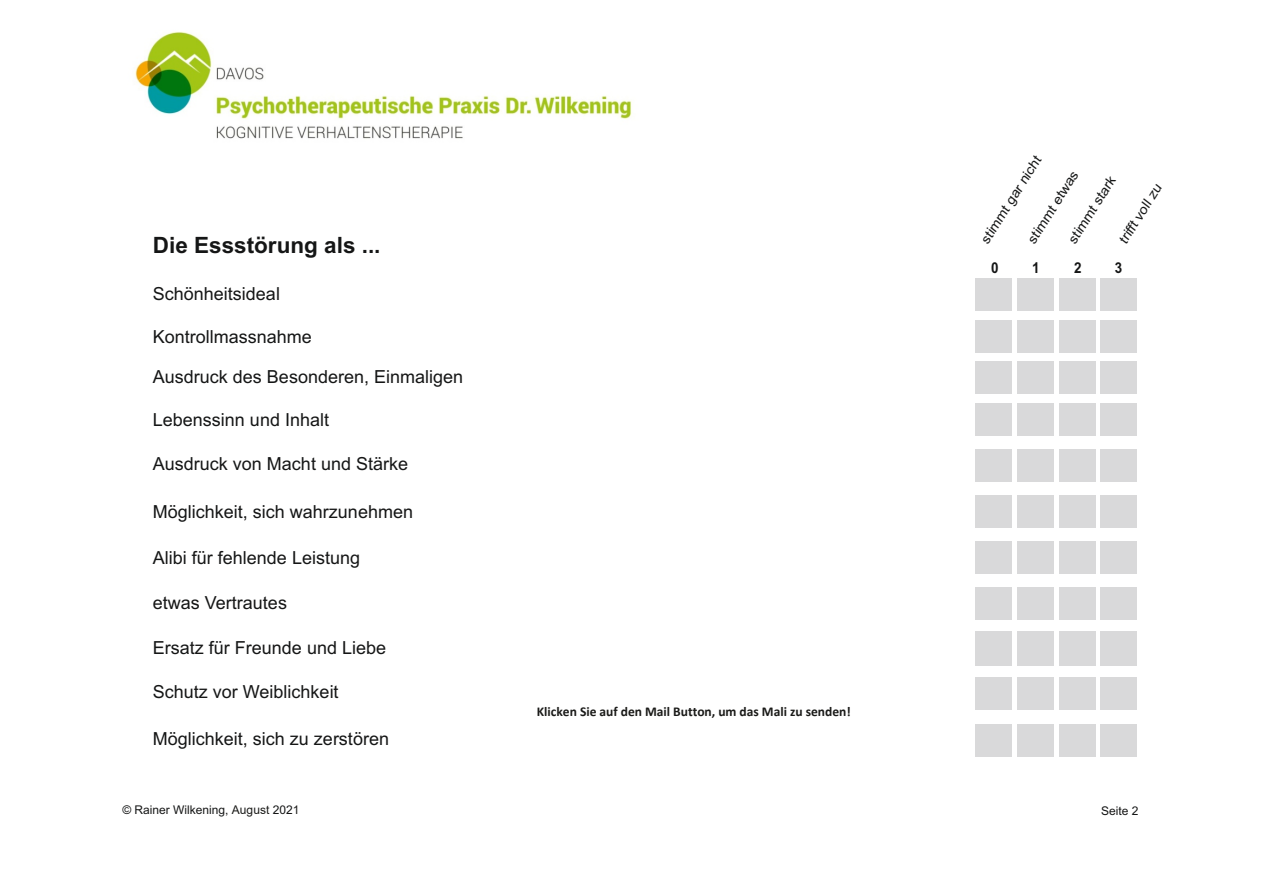
<style>
.page{position:relative;width:1263px;height:893px;background:#fff}
.page>*{position:absolute;margin:0;border:0;box-sizing:border-box;transform-origin:0 0}
.t1{font:700 22.5px "Arial";color:#151616}
.t2{font:18px "Arial";color:#151616}
.t3{font:700 15px "Arial";color:#151616;scale:.9 1}
.t4{font:13.5px "Arial";color:#151616;scale:1.06 1}
.t5{font:700 13.5px "Calibri";color:#1a1a18}
.t6{font:12px "Arial";color:#151616}
.s1{color:#1a1a18}
</style>
<div class="page">
<div style="left:1059px;top:278px;width:37px;height:33px;background:#d9d9da"></div>
<div style="left:1100px;top:278px;width:36px;height:33px;background:#d9d9da"></div>
<div style="left:1059px;top:320px;width:37px;height:33px;background:#d9d9da"></div>
<div style="left:1100px;top:320px;width:36px;height:33px;background:#d9d9da"></div>
<div style="left:1059px;top:362px;width:37px;height:32px;background:#d9d9da"></div>
<div style="left:1100px;top:362px;width:36px;height:32px;background:#d9d9da"></div>
<div style="left:1059px;top:403px;width:37px;height:33px;background:#d9d9da"></div>
<div style="left:1100px;top:403px;width:36px;height:33px;background:#d9d9da"></div>
<div style="left:1059px;top:449px;width:37px;height:33px;background:#d9d9da"></div>
<div style="left:1100px;top:449px;width:36px;height:33px;background:#d9d9da"></div>
<div style="left:1059px;top:495px;width:37px;height:33px;background:#d9d9da"></div>
<div style="left:1100px;top:495px;width:36px;height:33px;background:#d9d9da"></div>
<div style="left:1059px;top:541px;width:37px;height:33px;background:#d9d9da"></div>
<div style="left:1100px;top:541px;width:36px;height:33px;background:#d9d9da"></div>
<div style="left:1059px;top:587px;width:37px;height:32px;background:#d9d9da"></div>
<div style="left:1100px;top:587px;width:36px;height:32px;background:#d9d9da"></div>
<div style="left:1059px;top:633px;width:37px;height:32px;background:#d9d9da"></div>
<div style="left:1100px;top:633px;width:36px;height:32px;background:#d9d9da"></div>
<div style="left:1017px;top:278px;width:37px;height:33px;background:#d9d9da"></div>
<div style="left:1017px;top:320px;width:37px;height:33px;background:#d9d9da"></div>
<div style="left:1017px;top:362px;width:37px;height:32px;background:#d9d9da"></div>
<div style="left:1017px;top:403px;width:37px;height:33px;background:#d9d9da"></div>
<div style="left:1017px;top:449px;width:37px;height:33px;background:#d9d9da"></div>
<div style="left:1017px;top:495px;width:37px;height:33px;background:#d9d9da"></div>
<div style="left:1017px;top:541px;width:37px;height:33px;background:#d9d9da"></div>
<div style="left:1017px;top:587px;width:37px;height:32px;background:#d9d9da"></div>
<div style="left:1017px;top:633px;width:37px;height:32px;background:#d9d9da"></div>
<div style="left:975px;top:278px;width:37px;height:33px;background:#d9d9da"></div>
<div style="left:975px;top:320px;width:37px;height:33px;background:#d9d9da"></div>
<div style="left:975px;top:362px;width:37px;height:32px;background:#d9d9da"></div>
<div style="left:975px;top:403px;width:37px;height:33px;background:#d9d9da"></div>
<div style="left:975px;top:449px;width:37px;height:33px;background:#d9d9da"></div>
<div style="left:975px;top:495px;width:37px;height:33px;background:#d9d9da"></div>
<div style="left:975px;top:541px;width:37px;height:33px;background:#d9d9da"></div>
<div style="left:975px;top:587px;width:37px;height:32px;background:#d9d9da"></div>
<div style="left:975px;top:633px;width:37px;height:32px;background:#d9d9da"></div>
<div style="left:1059px;top:631px;width:37px;height:33px;background:#d9d9da"></div>
<div style="left:1100px;top:631px;width:36px;height:33px;background:#d9d9da"></div>
<div style="left:1059px;top:677px;width:37px;height:33px;background:#d9d9da"></div>
<div style="left:1100px;top:677px;width:36px;height:33px;background:#d9d9da"></div>
<div style="left:1017px;top:631px;width:37px;height:33px;background:#d9d9da"></div>
<div style="left:1017px;top:677px;width:37px;height:33px;background:#d9d9da"></div>
<div style="left:975px;top:631px;width:37px;height:33px;background:#d9d9da"></div>
<div style="left:975px;top:677px;width:37px;height:33px;background:#d9d9da"></div>
<div style="left:1059px;top:724px;width:37px;height:33px;background:#d9d9da"></div>
<div style="left:1100px;top:724px;width:36px;height:33px;background:#d9d9da"></div>
<div style="left:1017px;top:724px;width:37px;height:33px;background:#d9d9da"></div>
<div style="left:975px;top:724px;width:37px;height:33px;background:#d9d9da"></div>
<img style="left:135px;top:31px;width:497px;height:108px">
<p class="t1" style="left:153px;top:237px;width:229px">Die Essstörung als ...</p>
<p class="t2" style="left:153px;top:287px;width:129px">Schönheitsideal</p>
<p class="t2" style="left:153px;top:330px;width:161px">Kontrollmassnahme</p>
<p class="t2" style="left:153px;top:370px;width:312px">Ausdruck des Besonderen, Einmaligen</p>
<p class="t2" style="left:153px;top:413px;width:178px">Lebenssinn und Inhalt</p>
<p class="t2" style="left:153px;top:457px;width:257px">Ausdruck von Macht und Stärke</p>
<p class="t2" style="left:153px;top:505px;width:262px">Möglichkeit, sich wahrzunehmen</p>
<p class="t2" style="left:153px;top:551px;width:209px">Alibi für fehlende Leistung</p>
<p class="t2" style="left:153px;top:596px;width:136px">etwas Vertrautes</p>
<p class="t2" style="left:153px;top:641px;width:235px">Ersatz für Freunde und Liebe</p>
<p class="t2" style="left:153px;top:685px;width:187px">Schutz vor Weiblichkeit</p>
<p class="t2" style="left:153px;top:732px;width:238px">Möglichkeit, sich zu zerstören</p>
<p class="t5" style="left:537px;top:705px;width:315px">Klicken Sie auf den Mail Button, um das Mali zu senden!</p>
<p class="t4" style="left:980px;top:240px;width:96px;rotate:-58deg">stimmt gar nicht</p>
<p class="t4" style="left:1026px;top:240px;width:80px;rotate:-58deg">stimmt etwas</p>
<p class="t3" style="left:1032px;top:262px;width:10px">1</p>
<p class="t4" style="left:1067px;top:240px;width:74px;rotate:-58deg">stimmt stark</p>
<p class="t3" style="left:1074px;top:262px;width:10px">2</p>
<p class="t4" style="left:1118px;top:240px;width:66px;rotate:-58deg">trifft voll zu</p>
<p class="t3" style="left:1115px;top:262px;width:10px">3</p>
<p class="t3" style="left:991px;top:262px;width:10px">0</p>
<p class="t6" style="left:122px;top:805px;width:178px">© Rainer Wilkening, <span class="s1">August</span> 202<span class="s1">1</span></p>
<p class="t6" style="left:1101px;top:806px;width:39px">Seite 2</p>
</div>
